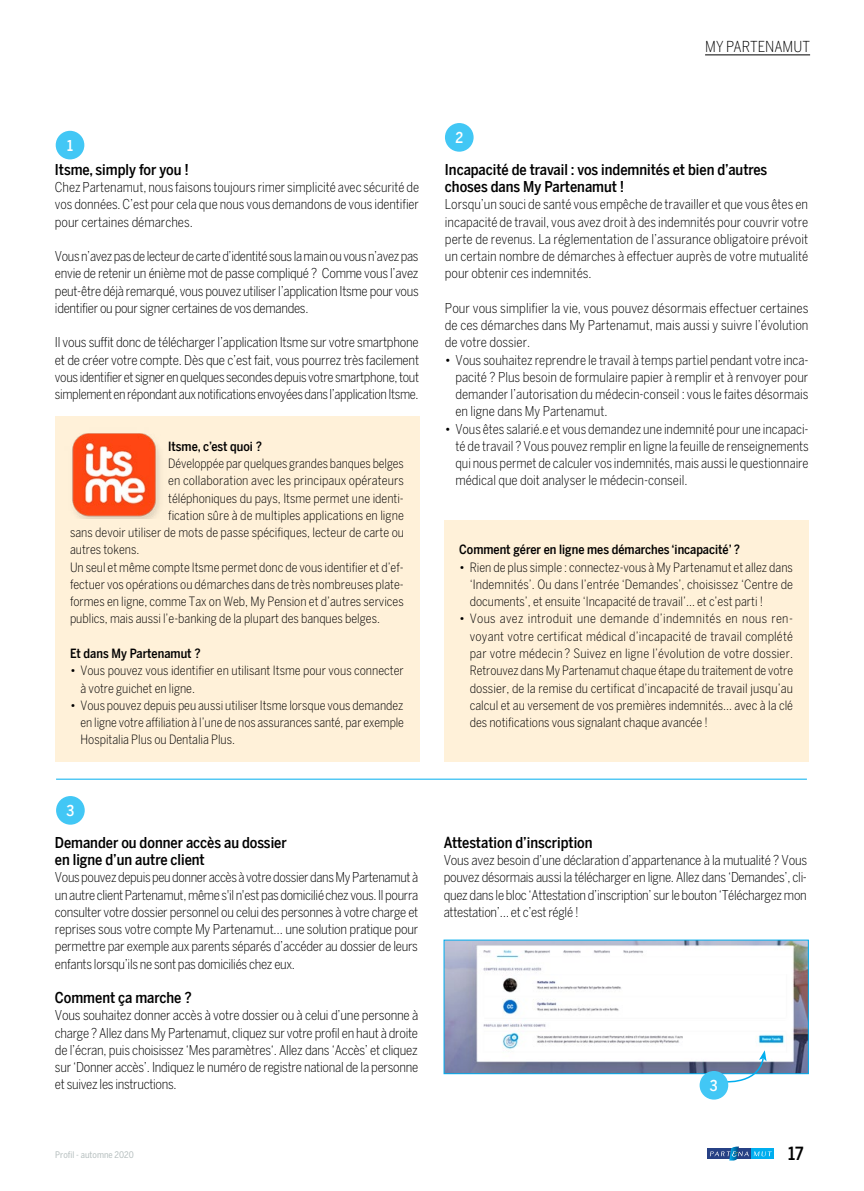
<style>
.page{position:relative;width:864px;height:1191px;background:#fff}
.page>*{position:absolute;margin:0;border:0;box-sizing:border-box;transform-origin:0 0}
.t1{font:500 condensed 18px "Benton Sans";color:#000}
.t2{font:500 15px/17.2px "Benton Sans Cond";color:#000}
.t3{font:300 condensed 15px "Benton Sans";color:#000}
.t4{font:500 15px "Benton Sans Cond";color:#fff}
.t5{font:300 condensed 13.5px/17.2px "Benton Sans";letter-spacing:-.015em;color:#000;text-align:justify}
.t6{font:300 condensed 12.75px/17.2px "Benton Sans";color:#000;text-align:justify}
.t7{font:500 12.75px "Benton Sans Cond";color:#000}
.t8{font:condensed 9px "Benton Sans";color:#b5bebe}
</style>
<div class="page">
<div style="left:707px;top:1148px;width:43px;height:10px;background:#274185"></div>
<div style="left:751px;top:1148px;width:22px;height:10px;background:#00aeef"></div>
<svg style="left:709px;top:1146px;width:62px;height:14px"></svg>
<div style="left:55px;top:416px;width:364px;height:345px;background:#fff1d9"></div>
<div style="left:444px;top:520px;width:364px;height:241px;background:#fff1d9"></div>
<hr style="left:704px;top:55px;width:105px;height:1px;background:#000">
<img style="left:72px;top:433px;width:88px;height:85px">
<div style="left:56px;top:131px;width:28px;height:28px;background:#42c7f5;border-radius:50%"></div>
<div style="left:56px;top:796px;width:29px;height:28px;background:#42c7f5;border-radius:50%"></div>
<div style="left:445px;top:123px;width:28px;height:29px;background:#42c7f5;border-radius:50%"></div>
<hr style="left:56px;top:779px;width:750px;height:1px;background:#00aeef">
<img style="left:445px;top:941px;width:361px;height:131px">
<div style="left:443px;top:939px;width:365px;height:135px;border:1px solid #00aeef"></div>
<svg style="left:716px;top:1050px;width:50px;height:37px"></svg>
<div style="left:699px;top:1071px;width:29px;height:28px;background:#42c7f5;border-radius:50%"></div>
<p class="t3" style="left:704px;top:38px;width:106px">MY PARTENAMUT</p>
<p class="t4" style="left:67px;top:137px;width:7px">1</p>
<p class="t2" style="left:55px;top:161px;width:135px">Itsme, simply for you !</p>
<p class="t5" style="left:55px;top:178px;width:365px">Chez Partenamut, nous faisons toujours rimer simplicité avec sécurité de vos données. C’est pour cela que nous vous demandons de vous identifier pour certaines démarches.</p>
<p class="t5" style="left:55px;top:247px;width:365px">Vous n’avez pas de lecteur de carte d’identité sous la main ou vous n’avez pas envie de retenir un énième mot de passe compliqué ? Comme vous l’avez peut-être déjà remarqué, vous pouvez utiliser l’application Itsme pour vous identifier ou pour signer certaines de vos demandes.</p>
<p class="t5" style="left:55px;top:334px;width:365px">Il vous suffit donc de télécharger l’application Itsme sur votre smartphone et de créer votre compte. Dès que c’est fait, vous pourrez très facilement vous identifier et signer en quelques secondes depuis votre smartphone, tout simplement en répondant aux notifications envoyées dans l’application Itsme.</p>
<p class="t7" style="left:168px;top:439px;width:95px">Itsme, c’est quoi ?</p>
<p class="t6" style="left:168px;top:455px;width:237px">Développée par quelques grandes banques belges</p>
<p class="t6" style="left:168px;top:472px;width:237px">en collaboration avec les principaux opérateurs</p>
<p class="t6" style="left:168px;top:489px;width:237px">téléphoniques du pays, Itsme permet une identi-</p>
<p class="t6" style="left:168px;top:506px;width:237px">fication sûre à de multiples applications en ligne</p>
<p class="t6" style="left:70px;top:524px;width:335px">sans devoir utiliser de mots de passe spécifiques, lecteur de carte ou</p>
<p class="t6" style="left:70px;top:541px;width:71px">autres tokens.</p>
<p class="t6" style="left:70px;top:558px;width:335px">Un seul et même compte Itsme permet donc de vous identifier et d’ef-</p>
<p class="t6" style="left:70px;top:575px;width:335px">fectuer vos opérations ou démarches dans de très nombreuses plate-</p>
<p class="t6" style="left:70px;top:593px;width:335px">formes en ligne, comme Tax on Web, My Pension et d’autres services</p>
<p class="t6" style="left:70px;top:610px;width:311px">publics, mais aussi l’e-banking de la plupart des banques belges.</p>
<p class="t7" style="left:70px;top:646px;width:132px">Et dans My Partenamut ?</p>
<p class="t6" style="left:80px;top:662px;width:324px;text-indent:-10px">• Vous pouvez vous identifier en utilisant Itsme pour vous connecter à votre guichet en ligne.</p>
<p class="t6" style="left:80px;top:696px;width:325px;text-indent:-10px">• Vous pouvez depuis peu aussi utiliser Itsme lorsque vous demandez en ligne votre affiliation à l’une de nos assurances santé, par exemple Hospitalia Plus ou Dentalia Plus.</p>
<p class="t4" style="left:66px;top:802px;width:9px">3</p>
<p class="t2" style="left:55px;top:833px;width:233px">Demander ou donner accès au dossier en ligne d’un autre client</p>
<p class="t5" style="left:55px;top:868px;width:365px">Vous pouvez depuis peu donner accès à votre dossier dans My Partenamut à un autre client Partenamut, même s'il n'est pas domicilié chez vous. Il pourra consulter votre dossier personnel ou celui des personnes à votre charge et reprises sous votre compte My Partenamut… une solution pratique pour permettre par exemple aux parents séparés d’accéder au dossier de leurs enfants lorsqu’ils ne sont pas domiciliés chez eux.</p>
<p class="t2" style="left:55px;top:989px;width:138px">Comment ça marche ?</p>
<p class="t5" style="left:55px;top:1006px;width:365px">Vous souhaitez donner accès à votre dossier ou à celui d’une personne à charge ? Allez dans My Partenamut, cliquez sur votre profil en haut à droite de l’écran, puis choisissez ‘Mes paramètres‘. Allez dans ‘Accès’ et cliquez sur ‘Donner accès’. Indiquez le numéro de registre national de la personne et suivez les instructions.</p>
<p class="t4" style="left:455px;top:129px;width:9px">2</p>
<p class="t2" style="left:445px;top:161px;width:324px">Incapacité de travail : vos indemnités et bien d’autres choses dans My Partenamut !</p>
<p class="t5" style="left:445px;top:196px;width:365px">Lorsqu’un souci de santé vous empêche de travailler et que vous êtes en incapacité de travail, vous avez droit à des indemnités pour couvrir votre perte de revenus. La réglementation de l’assurance obligatoire prévoit un certain nombre de démarches à effectuer auprès de votre mutualité pour obtenir ces indemnités.</p>
<p class="t5" style="left:445px;top:299px;width:365px">Pour vous simplifier la vie, vous pouvez désormais effectuer certaines de ces démarches dans My Partenamut, mais aussi y suivre l’évolution de votre dossier.</p>
<p class="t5" style="left:455px;top:351px;width:354px;text-indent:-10px">• Vous souhaitez reprendre le travail à temps partiel pendant votre inca&shy;pacité ? Plus besoin de formulaire papier à remplir et à renvoyer pour demander l’autorisation du médecin-conseil : vous le faites désormais en ligne dans My Partenamut.</p>
<p class="t5" style="left:455px;top:420px;width:354px;text-indent:-10px">• Vous êtes salarié.e et vous demandez une indemnité pour une incapaci&shy;té de travail ? Vous pouvez remplir en ligne la feuille de renseignements qui nous permet de calculer vos indemnités, mais aussi le questionnaire médical que doit analyser le médecin-conseil.</p>
<p class="t7" style="left:459px;top:542px;width:282px">Comment gérer en ligne mes démarches ‘incapacité’ ?</p>
<p class="t6" style="left:469px;top:558px;width:325px;text-indent:-10px">• Rien de plus simple : connectez-vous à My Partenamut et allez dans ‘Indemnités’. Ou dans l’entrée ‘Demandes’, choisissez ‘Centre de documents’, et ensuite ‘Incapacité de travail’… et c’est parti !</p>
<p class="t6" style="left:469px;top:610px;width:325px;text-indent:-10px">• Vous avez introduit une demande d’indemnités en nous ren&shy;voyant votre certificat médical d’incapacité de travail complété par votre médecin ? Suivez en ligne l’évolution de votre dossier.<br>Retrouvez dans My Partenamut chaque étape du traitement de votre dossier, de la remise du certificat d’incapacité de travail jusqu’au calcul et au versement de vos premières indemnités… avec à la clé des notifications vous signalant chaque avancée !</p>
<p class="t2" style="left:443px;top:833px;width:150px">Attestation d’inscription</p>
<p class="t5" style="left:443px;top:851px;width:365px">Vous avez besoin d’une déclaration d’appartenance à la mutualité ? Vous pouvez désormais aussi la télécharger en ligne. Allez dans ‘Demandes’, cli&shy;quez dans le bloc ‘Attestation d’inscription’ sur le bouton ‘Téléchargez mon attestation’… et c’est réglé !</p>
<p class="t4" style="left:709px;top:1077px;width:9px">3</p>
<p class="t8" style="left:55px;top:1149px;width:80px">Profil - automne 2020</p>
<h1 class="t1" style="left:787px;top:1142px;width:17px">17</h1>
</div>
